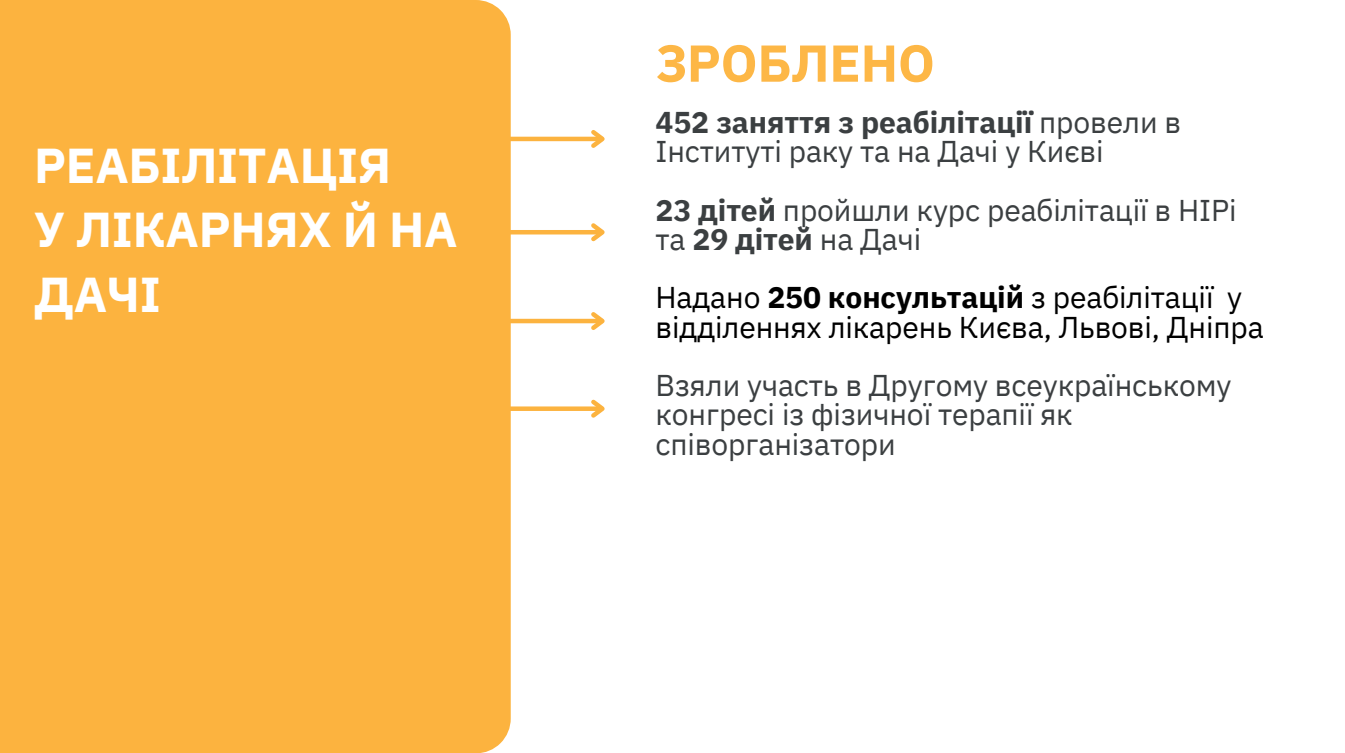
<style>
.page{position:relative;width:1345px;height:753px;background:#fff}
.page>*{position:absolute;margin:0;border:0;box-sizing:border-box;transform-origin:0 0}
.t1{font:700 51.75px "IBM Plex Sans";letter-spacing:-.005em;color:#fdb746}
.t2{font:700 48.75px/64.2px "IBM Plex Sans";letter-spacing:-.005em;color:#fff}
.t3{font:30px/29.2px "IBM Plex Sans";letter-spacing:-.005em;color:#3b3f41}
.t4{font:30px/29.2px "IBM Plex Sans";letter-spacing:-.005em;color:#000}
.s1{font-weight:700}
</style>
<div class="page">
<hr style="left:127px;top:230px;width:475px;height:4px;background:#fcb33f">
<svg style="left:587px;top:223px;width:18px;height:19px"></svg>
<div style="left:0;top:0;width:511px;height:753px;background:#fcb33f"></div>
<hr style="left:127px;top:137px;width:475px;height:4px;background:#fcb33f">
<svg style="left:587px;top:130px;width:18px;height:18px"></svg>
<hr style="left:127px;top:319px;width:475px;height:4px;background:#fcb33f">
<svg style="left:587px;top:312px;width:18px;height:18px"></svg>
<div style="left:127px;top:406px;width:475px;height:5px;background:#fcb33f"></div>
<svg style="left:587px;top:399px;width:18px;height:19px"></svg>
<p class="t2" style="left:34px;top:133px;width:425px">РЕАБІЛІТАЦІЯ<br>У ЛІКАРНЯХ Й НА<br>ДАЧІ</p>
<h1 class="t1" style="left:655px;top:29px;width:281px">ЗРОБЛЕНО</h1>
<h1 class="t3" style="left:655px;top:107px;width:527px"><span class="s1">452 заняття з реабілітації</span> провели в<br>Інституті раку та на Дачі у Києві</h1>
<p class="t3" style="left:655px;top:195px;width:582px"><span class="s1">23 дітей</span> пройшли курс реабілітації в НІРі та <span class="s1">29 дітей</span> на Дачі</p>
<p class="t4" style="left:655px;top:282px;width:610px">Надано <span class="s1">250 консультацій</span> з реабілітації у відділеннях лікарень Києва, Львові, Дніпра</p>
<p class="t3" style="left:655px;top:370px;width:577px">Взяли участь в Другому всеукраїнському конгресі із фізичної терапії як співорганізатори</p>
</div>
